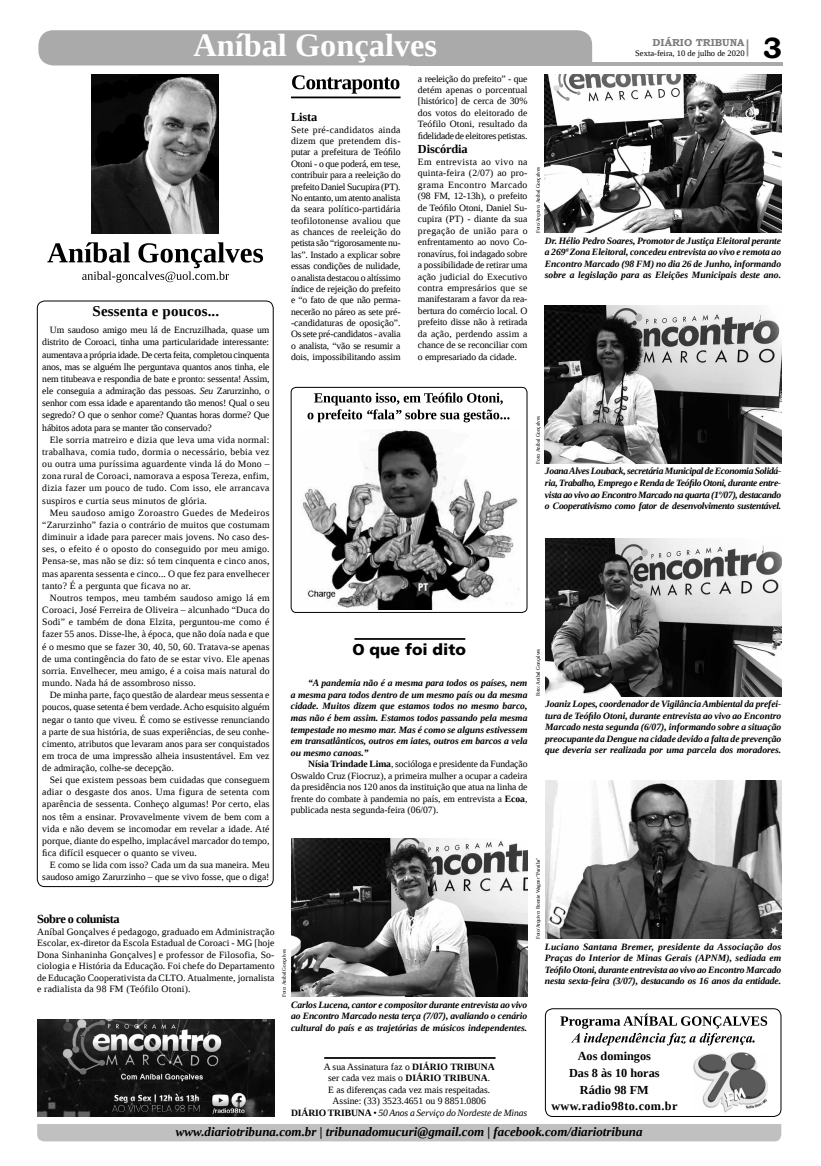
<style>
.page{position:relative;width:821px;height:1166px;background:#fff}
.page>*{position:absolute;margin:0;border:0;box-sizing:border-box;transform-origin:0 0}
.t1{font:700 32.38px "Liberation Serif";color:#fff}
.t2{font:700 29.31px "Bookman Old Style";color:#000}
.t3{font:900 15.75px "Frutiger LT Std";color:#000}
.t4{font:700 14.88px "Liberation Serif";letter-spacing:.01em;color:#000}
.t5{font:italic 700 12.95px "Liberation Serif";color:#000}
.t6{font:700 12.25px/16.6px "Liberation Serif";color:#000;text-align:center}
.t7{font:700 12.25px "Liberation Serif";letter-spacing:-.04em;color:#000}
.t8{font:700 10.06px "Bookman Old Style";color:#7c7c7c}
.t9{font:9.62px/12.2px "Liberation Serif";color:#000;text-align:justify}
.t10{font:italic 700 9.62px/11.5px "Liberation Serif";color:#000;text-align:justify}
.t11{font:8.4px "Liberation Serif";color:#000}
.t12{font:5.25px "Liberation Serif";letter-spacing:-.02em;color:#000}
.s1{font-style:italic}
.s2{font-weight:700}
</style>
<div class="page">
<hr style="left:409px;top:62px;width:374px;height:3px;background:#aaa">
<div style="left:38px;top:30px;width:554px;height:35px;background:#aaa"></div>
<svg style="left:747px;top:39px;width:1px;height:17px"></svg>
<div style="left:37px;top:1124px;width:744px;height:17px;background:#c0c0c0"></div>
<svg style="left:292px;top:75px;width:107px;height:19px"></svg>
<svg style="left:47px;top:242px;width:216px;height:40px"></svg>
<img style="left:92px;top:74px;width:126px;height:159px">
<hr style="left:354px;top:638px;width:111px;height:2px;background:#000">
<hr style="left:291px;top:97px;width:110px;height:1px;background:#000">
<div style="left:37px;top:301px;width:237px;height:586px;border:1px solid #000;border-radius:7px"></div>
<svg style="left:308px;top:393px;width:202px;height:29px"></svg>
<svg style="left:560px;top:1013px;width:207px;height:32px"></svg>
<div style="left:545px;top:1008px;width:236px;height:109px;border:1px solid #000;border-radius:7px"></div>
<div style="left:291px;top:387px;width:236px;height:226px;border:1px solid #000;border-radius:5px"></div>
<img style="left:693px;top:1052px;width:75px;height:60px">
<img style="left:37px;top:1019px;width:238px;height:97px">
<hr style="left:324px;top:1057px;width:172px;height:2px;background:#000">
<img style="left:545px;top:538px;width:237px;height:158px">
<img style="left:545px;top:75px;width:236px;height:158px">
<img style="left:545px;top:306px;width:236px;height:158px">
<img style="left:545px;top:781px;width:236px;height:158px">
<img style="left:291px;top:839px;width:236px;height:158px">
<img style="left:302px;top:430px;width:217px;height:179px">
<h1 class="t1" style="left:193px;top:24px;width:245px">Aníbal Gonçalves</h1>
<h3 class="t4" style="left:93px;top:301px;width:128px">Sessenta e poucos...</h3>
<p class="t9" style="left:42px;top:324px;width:229px;text-indent:7px">Um saudoso amigo meu lá de Encruzilhada, quase um distrito de Coroaci, tinha uma particularidade interessante: aumentava a própria idade. De certa feita, completou cinquenta anos, mas se alguém lhe perguntava quantos anos tinha, ele nem titubeava e respondia de bate e pronto: sessenta! Assim, ele conseguia a admiração das pessoas. <span class="s1">Seu</span> Zarurzinho, o senhor com essa idade e aparentando tão menos! Qual o seu segredo? O que o senhor come? Quantas horas dorme? Que hábitos adota para se manter tão conservado?</p>
<p class="t9" style="left:42px;top:433px;width:229px;text-indent:7px">Ele sorria matreiro e dizia que leva uma vida normal: trabalhava, comia tudo, dormia o necessário, bebia vez ou outra uma puríssima aguardente vinda lá do Mono – zona rural de Coroaci, namorava a esposa Tereza, enfim, dizia fazer um pouco de tudo. Com isso, ele arrancava suspiros e curtia seus minutos de glória.</p>
<p class="t9" style="left:42px;top:506px;width:229px;text-indent:7px">Meu saudoso amigo Zoroastro Guedes de Medeiros “Zarurzinho” fazia o contrário de muitos que costumam diminuir a idade para parecer mais jovens. No caso des&shy;ses, o efeito é o oposto do conseguido por meu amigo.<br>Pensa-se, mas não se diz: só tem cinquenta e cinco anos, mas aparenta sessenta e cinco... O que fez para envelhecer tanto? É a pergunta que ficava no ar.</p>
<p class="t9" style="left:42px;top:591px;width:229px;text-indent:7px">Noutros tempos, meu também saudoso amigo lá em Coroaci, José Ferreira de Oliveira – alcunhado “Duca do Sodi” e também de dona Elzita, perguntou-me como é fazer 55 anos. Disse-lhe, à época, que não doía nada e que é o mesmo que se fazer 30, 40, 50, 60. Tratava-se apenas de uma contingência do fato de se estar vivo. Ele apenas sorria. Envelhecer, meu amigo, é a coisa mais natural do mundo. Nada há de assombroso nisso.</p>
<p class="t9" style="left:42px;top:689px;width:229px;text-indent:7px">De minha parte, faço questão de alardear meus sessenta e poucos, quase setenta é bem verdade. Acho esquisito alguém negar o tanto que viveu. É como se estivesse renunciando a parte de sua história, de suas experiências, de seu conhe&shy;cimento, atributos que levaram anos para ser conquistados em troca de uma impressão alheia insustentável. Em vez de admiração, colhe-se decepção.</p>
<p class="t9" style="left:42px;top:774px;width:229px;text-indent:7px">Sei que existem pessoas bem cuidadas que conseguem adiar o desgaste dos anos. Uma figura de setenta com aparência de sessenta. Conheço algumas! Por certo, elas nos têm a ensinar. Provavelmente vivem de bem com a vida e não devem se incomodar em revelar a idade. Até porque, diante do espelho, implacável marcador do tempo, fica difícil esquecer o quanto se viveu.</p>
<p class="t9" style="left:42px;top:858px;width:229px;text-align:right">E como se lida com isso? Cada um da sua maneira. Meu saudoso amigo Zarurzinho – que se vivo fosse, que o diga!</p>
<p class="t6" style="left:291px;top:109px;width:28px">Lista</p>
<p class="t9" style="left:291px;top:124px;width:111px;line-height:11.4px">Sete pré-candidatos ainda dizem que pretendem dis&shy;putar a prefeitura de Teófilo Otoni - o que poderá, em tese, contribuir para a reeleição do prefeito Daniel Sucupira (PT).<br>No entanto, um atento analista da seara político-partidária teofilotonense avaliou que as chances de reeleição do petista são “rigorosamente nu&shy;las”. Instado a explicar sobre essas condições de nulidade, o analista destacou o altíssimo índice de rejeição do prefeito e “o fato de que não perma&shy;necerão no páreo as sete pré--candidaturas de oposição”.<br>Os sete pré-candidatos - avalia o analista, “vão se resumir a dois, impossibilitando assim</p>
<p class="t9" style="left:418px;top:73px;width:111px;line-height:11.4px">a reeleição do prefeito” - que detém apenas o porcentual [histórico] de cerca de 30% dos votos do eleitorado de Teófilo Otoni, resultado da fidelidade de eleitores petistas.</p>
<p class="t6" style="left:418px;top:141px;width:51px">Discórdia</p>
<p class="t9" style="left:418px;top:156px;width:111px;line-height:11.5px">Em entrevista ao vivo na quinta-feira (2/07) ao pro&shy;grama Encontro Marcado (98 FM, 12-13h), o prefeito de Teófilo Otoni, Daniel Su&shy;cupira (PT) - diante da sua pregação de união para o enfrentamento ao novo Co&shy;ronavírus, foi indagado sobre a possibilidade de retirar uma ação judicial do Executivo contra empresários que se manifestaram a favor da rea&shy;bertura do comércio local. O prefeito disse não à retirada da ação, perdendo assim a chance de se reconciliar com o empresariado da cidade.</p>
<h3 class="t3" style="left:352px;top:639px;width:115px">O que foi dito</h3>
<p class="t10" style="left:291px;top:677px;width:238px;text-indent:17px">“A pandemia não é a mesma para todos os países, nem a mesma para todos dentro de um mesmo país ou da mesma cidade. Muitos dizem que estamos todos no mesmo barco, mas não é bem assim. Estamos todos passando pela mesma tempestade no mesmo mar. Mas é como se alguns estivessem em transatlânticos, outros em iates, outros em barcos a vela ou mesmo canoas.”</p>
<p class="t9" style="left:291px;top:758px;width:238px;line-height:11.5px;text-indent:17px"><span class="s2">Nísia Trindade Lima</span>, socióloga e presidente da Fundação Oswaldo Cruz (Fiocruz), a primeira mulher a ocupar a cadeira da presidência nos 120 anos da instituição que atua na linha de frente do combate à pandemia no país, em entrevista a <span class="s2">Ecoa</span>, publicada nesta segunda-feira (06/07).</p>
<p class="t7" style="left:37px;top:911px;width:84px">Sobre o colunista</p>
<p class="t9" style="left:37px;top:925px;width:239px;line-height:11.5px">Aníbal Gonçalves é pedagogo, graduado em Administração Escolar, ex-diretor da Escola Estadual de Coroaci - MG [hoje Dona Sinhaninha Gonçalves] e professor de Filosofia, So&shy;ciologia e História da Educação. Foi chefe do Departamento de Educação Cooperativista da CLTO. Atualmente, jornalista e radialista da 98 FM (Teófilo Otoni).</p>
<p class="t12" style="left:281px;top:997px;width:49px;rotate:-90deg">Foto: Aníbal Gonçalves</p>
<p class="t10" style="left:291px;top:998px;width:238px">Carlos Lucena, cantor e compositor durante entrevista ao vivo ao Encontro Marcado nesta terça (7/07), avaliando o cenário cultural do país e as trajetórias de músicos independentes.</p>
<p class="t9" style="left:291px;top:1061px;width:238px;line-height:11.5px;text-align:center">A sua Assinatura faz o <span class="s2">DIÁRIO TRIBUNA<br></span>ser cada vez mais o <span class="s2">DIÁRIO TRIBUNA</span>.<br>E as diferenças cada vez mais respeitadas.<br>Assine: (33) 3523.4651 ou 9 8851.0806<br><span class="s2">DIÁRIO TRIBUNA</span> • <span class="s1">50 Anos a Serviço do Nordeste de Minas</span></p>
<p class="t12" style="left:535px;top:233px;width:67px;rotate:-90deg">Foto/Arquivo: Aníbal Gonçalves</p>
<p class="t8" style="left:653px;top:35px;width:93px">DIÁRIO TRIBUNA</p>
<p class="t11" style="left:635px;top:48px;width:111px">Sexta-feira, 10 de julho de 2020</p>
<h2 class="t2" style="left:763px;top:27px;width:21px">3</h2>
<p class="t10" style="left:545px;top:234px;width:238px">Dr. Hélio Pedro Soares, Promotor de Justiça Eleitoral perante a 269ª Zona Eleitoral, concedeu entrevista ao vivo e remota ao Encontro Marcado (98 FM) no dia 26 de Junho, informando sobre a legislação para as Eleições Municipais deste ano.</p>
<p class="t12" style="left:535px;top:464px;width:49px;rotate:-90deg">Foto: Aníbal Gonçalves</p>
<p class="t10" style="left:545px;top:465px;width:238px">Joana Alves Louback, secretária Municipal de Economia Solidá&shy;ria, Trabalho, Emprego e Renda de Teófilo Otoni, durante entre&shy;vista ao vivo ao Encontro Marcado na quarta (1º/07), destacando o Cooperativismo como fator de desenvolvimento sustentável.</p>
<p class="t12" style="left:535px;top:696px;width:49px;rotate:-90deg">Foto: Aníbal Gonçalves</p>
<p class="t10" style="left:545px;top:698px;width:238px">Joaniz Lopes, coordenador de Vigilância Ambiental da prefei&shy;tura de Teófilo Otoni, durante entrevista ao vivo ao Encontro Marcado nesta segunda (6/07), informando sobre a situação preocupante da Dengue na cidade devido a falta de prevenção que deveria ser realizada por uma parcela dos moradores.</p>
<p class="t12" style="left:535px;top:939px;width:83px;rotate:-90deg">Foto/Arquivo: Ronnie Wagner "Paraíba"</p>
<p class="t10" style="left:545px;top:940px;width:238px">Luciano Santana Bremer, presidente da Associação dos Praças do Interior de Minas Gerais (APNM), sediada em Teófilo Otoni, durante entrevista ao vivo ao Encontro Marcado nesta sexta-feira (3/07), destacando os 16 anos da entidade.</p>
<p class="t6" style="left:551px;top:1047px;width:128px">Aos domingos<br>Das 8 às 10 horas<br>Rádio 98 FM www.radio98to.com.br</p>
<h3 class="t5" style="left:176px;top:1123px;width:468px">www.diariotribuna.com.br | tribunadomucuri@gmail.com | facebook.com/diariotribuna</h3>
</div>
